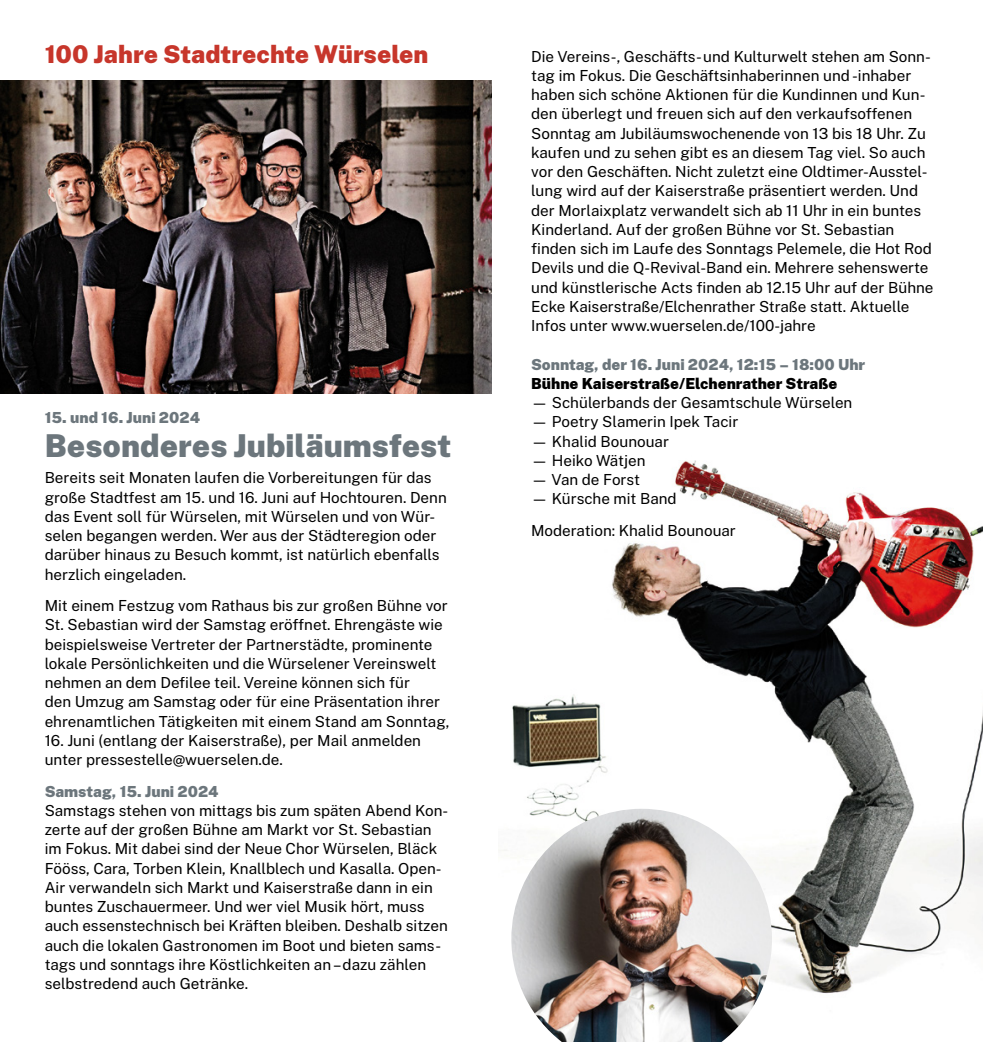
<style>
.page{position:relative;width:983px;height:1042px;background:#fff}
.page>*{position:absolute;margin:0;border:0;box-sizing:border-box;transform-origin:0 0}
.KuKa_Head{font:900 31.5px "Public Sans";color:#6c767c}
.KuKa_Head-2{font:900 24.5px "Public Sans";color:#c7362b}
.KuKa_Copy{font:15.22px/19.2px "Public Sans";color:#000}
.KuKa_Copy-2{font:900 15.22px "Public Sans";color:#6c767c}
.KuKa_Copy-3{font:900 15.22px "Public Sans";color:#000}
</style>
<div class="page">
<img style="left:501px;top:460px;width:481px;height:534px">
<img style="left:0;top:81px;width:491px;height:312px">
<img style="left:511px;top:809px;width:260px;height:233px">
<p class="KuKa_Head-2" style="left:45px;top:35px;width:385px">100 Jahre Stadtrechte Würselen</p>
<p class="KuKa_Copy-2" style="left:45px;top:405px;width:157px">15. und 16. Juni 2024</p>
<p class="KuKa_Head" style="left:45px;top:421px;width:408px">Besonderes Jubiläumsfest</p>
<p class="KuKa_Copy" style="left:45px;top:467px;width:403px">Bereits seit Monaten laufen die Vorbereitungen für das große Stadtfest am 15. und 16. Juni auf Hochtouren. Denn das Event soll für Würselen, mit Würselen und von Wür&shy;selen begangen werden. Wer aus der Städteregion oder darüber hinaus zu Besuch kommt, ist natürlich ebenfalls herzlich eingeladen.</p>
<p class="KuKa_Copy" style="left:45px;top:595px;width:406px">Mit einem Festzug vom Rathaus bis zur großen Bühne vor St. Sebastian wird der Samstag eröffnet. Ehrengäste wie beispielsweise Vertreter der Partnerstädte, prominente lokale Persönlichkeiten und die Würselener Vereinswelt nehmen an dem Defilee teil. Vereine können sich für<br>den Umzug am Samstag oder für eine Präsentation ihrer ehrenamtlichen Tätigkeiten mit einem Stand am Sonntag,</p>
<p class="KuKa_Copy" style="left:45px;top:730px;width:378px">16. Juni (entlang der Kaiserstraße), per Mail anmelden unter pressestelle@wuerselen.de.</p>
<p class="KuKa_Copy-2" style="left:45px;top:779px;width:175px">Samstag, 15. Juni 2024</p>
<p class="KuKa_Copy" style="left:45px;top:800px;width:405px">Samstags stehen von mittags bis zum späten Abend Kon&shy;zerte auf der großen Bühne am Markt vor St. Sebastian im Fokus. Mit dabei sind der Neue Chor Würselen, Bläck Fööss, Cara, Torben Klein, Knallblech und Kasalla. Open-Air verwandeln sich Markt und Kaiserstraße dann in ein buntes Zuschauermeer. Und wer viel Musik hört, muss auch essenstechnisch bei Kräften bleiben. Deshalb sitzen auch die lokalen Gastronomen im Boot und bieten sams&shy;tags und sonntags ihre Köstlichkeiten an – dazu zählen selbstredend auch Getränke.</p>
<p class="KuKa_Copy" style="left:531px;top:46px;width:403px">Die Vereins-, Geschäfts- und Kulturwelt stehen am Sonn&shy;tag im Fokus. Die Geschäftsinhaberinnen und -inhaber haben sich schöne Aktionen für die Kundinnen und Kun&shy;den überlegt und freuen sich auf den verkaufsoffenen Sonntag am Jubiläumswochenende von 13 bis 18 Uhr. Zu kaufen und zu sehen gibt es an diesem Tag viel. So auch vor den Geschäften. Nicht zuletzt eine Oldtimer-Ausstel&shy;lung wird auf der Kaiserstraße präsentiert werden. Und der Morlaixplatz verwandelt sich ab 11 Uhr in ein buntes Kinderland. Auf der großen Bühne vor St. Sebastian finden sich im Laufe des Sonntags Pelemele, die Hot Rod Devils und die Q-Revival-Band ein. Mehrere sehenswerte und künstlerische Acts finden ab 12.15 Uhr auf der Bühne Ecke Kaiserstraße/Elchenrather Straße statt. Aktuelle Infos unter www.wuerselen.de/100-jahre</p>
<p class="KuKa_Copy-2" style="left:531px;top:352px;width:335px">Sonntag, der 16. Juni 2024, 12:15 – 18:00 Uhr</p>
<p class="KuKa_Copy-3" style="left:531px;top:372px;width:307px">Bühne Kaiserstraße/Elchenrather Straße</p>
<p class="KuKa_Copy" style="left:531px;top:392px;width:322px">— Schülerbands der Gesamtschule Würselen</p>
<p class="KuKa_Copy" style="left:531px;top:411px;width:209px">— Poetry Slamerin Ipek Tacir</p>
<p class="KuKa_Copy" style="left:531px;top:431px;width:139px">— Khalid Bounouar</p>
<p class="KuKa_Copy" style="left:531px;top:450px;width:116px">— Heiko Wätjen</p>
<p class="KuKa_Copy" style="left:531px;top:469px;width:110px">— Van de Forst</p>
<p class="KuKa_Copy" style="left:531px;top:488px;width:147px">— Kürsche mit Band</p>
<p class="KuKa_Copy" style="left:531px;top:520px;width:206px">Moderation: Khalid Bounouar</p>
</div>
